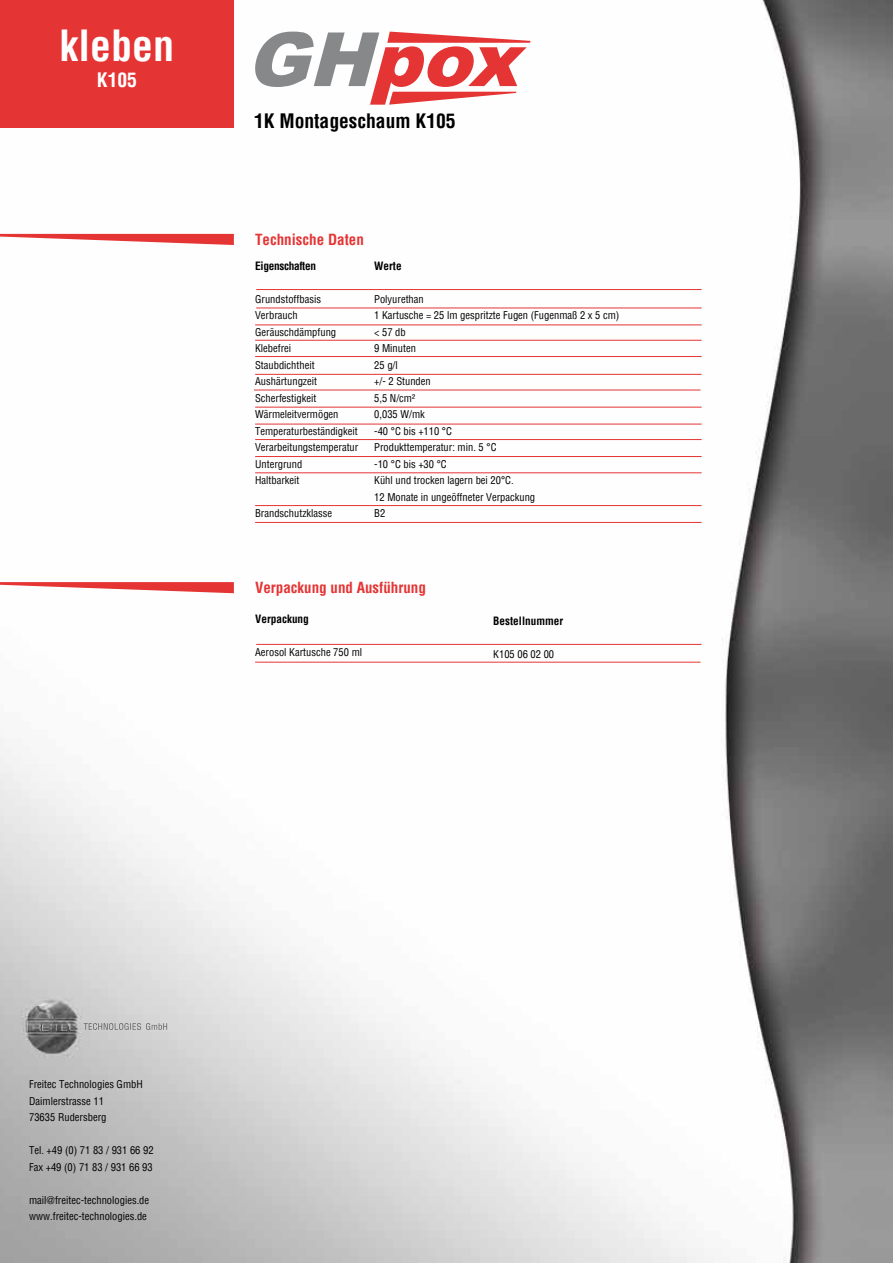
<style>
.page{position:relative;width:893px;height:1263px;background:#fff}
.page>*{position:absolute;margin:0;border:0;box-sizing:border-box;transform-origin:0 0}
.t1{font:700 condensed 42px "Helvetica";color:#fff}
.t2{font:700 condensed 19.5px "Helvetica";color:#000}
.t3{font:700 condensed 19.5px "Helvetica";color:#fff}
.t4{font:700 condensed 15px "Helvetica";color:#e53434}
.t5{font:700 condensed 11.25px "Helvetica";color:#000}
.t6{font:700 condensed 11.25px "Helvetica";letter-spacing:-.025em;color:#000}
.t7{font:condensed 10.5px/16.5px "Helvetica";color:#000}
</style>
<div class="page">
<img style="left:0;top:0;width:893px;height:1263px">
<img style="left:93px;top:1023px;width:57px;height:7px">
<div style="left:0;top:0;width:234px;height:128px;background:#e53434"></div>
<svg style="left:255px;top:32px;width:275px;height:73px"></svg>
<svg style="left:0;top:234px;width:234px;height:11px"></svg>
<hr style="left:256px;top:289px;width:446px;height:1px;background:#e53434">
<hr style="left:255px;top:324px;width:447px;height:1px;background:#e53434">
<hr style="left:255px;top:340px;width:447px;height:1px;background:#e53434">
<hr style="left:255px;top:407px;width:447px;height:1px;background:#e53434">
<hr style="left:255px;top:505px;width:447px;height:1px;background:#e53434">
<hr style="left:255px;top:522px;width:447px;height:1px;background:#e53434">
<hr style="left:256px;top:644px;width:446px;height:1px;background:#e53434">
<hr style="left:256px;top:308px;width:446px;height:1px;background:#e53434">
<hr style="left:255px;top:374px;width:447px;height:1px;background:#e53434">
<hr style="left:255px;top:424px;width:447px;height:1px;background:#e53434">
<hr style="left:255px;top:472px;width:447px;height:1px;background:#e53434">
<hr style="left:255px;top:439px;width:447px;height:1px;background:#e53434">
<svg style="left:0;top:582px;width:234px;height:11px"></svg>
<hr style="left:255px;top:662px;width:446px;height:1px;background:#e53434">
<hr style="left:255px;top:356px;width:447px;height:1px;background:#e53434">
<hr style="left:254px;top:390px;width:447px;height:1px;background:#e53434">
<hr style="left:255px;top:456px;width:447px;height:1px;background:#e53434">
<h1 class="t1" style="left:60px;top:18px;width:116px">kleben</h1>
<h2 class="t3" style="left:97px;top:67px;width:42px">K105</h2>
<h2 class="t2" style="left:254px;top:108px;width:203px">1K Montageschaum K105</h2>
<h3 class="t4" style="left:255px;top:230px;width:110px">Technische Daten</h3>
<p class="t6" style="left:255px;top:258px;width:62px">Eigenschaften</p>
<p class="t7" style="left:255px;top:291px;width:105px">Grundstoffbasis<br>Verbrauch<br>Geräuschdämpfung<br>Klebefrei<br>Staubdichtheit<br>Aushärtungzeit<br>Scherfestigkeit<br>Wärmeleitvermögen<br>Temperaturbeständigkeit<br>Verarbeitungstemperatur<br>Untergrund<br>Haltbarkeit</p>
<p class="t7" style="left:255px;top:505px;width:78px">Brandschutzklasse</p>
<p class="t5" style="left:374px;top:258px;width:29px">Werte</p>
<p class="t7" style="left:374px;top:291px;width:247px">Polyurethan<br>1 Kartusche = 25 lm gespritzte Fugen (Fugenmaß 2 x 5 cm) &lt; 57 db<br>9 Minuten<br>25 g/l<br>+/- 2 Stunden<br>5,5 N/cm²<br>0,035 W/mk<br>-40 °C bis +110 °C<br>Produkttemperatur: min. 5 °C<br>-10 °C bis +30 °C<br>Kühl und trocken lagern bei 20°C.<br>12 Monate in ungeöffneter Verpackung<br>B2</p>
<h3 class="t4" style="left:255px;top:577px;width:172px">Verpackung und Ausführung</h3>
<p class="t5" style="left:255px;top:611px;width:55px">Verpackung</p>
<p class="t7" style="left:255px;top:643px;width:109px">Aerosol Kartusche 750 ml</p>
<p class="t5" style="left:493px;top:613px;width:72px">Bestellnummer</p>
<p class="t7" style="left:493px;top:645px;width:62px">K105 06 02 00</p>
<p class="t7" style="left:29px;top:1076px;width:115px">Freitec Technologies GmbH<br>Daimlerstrasse 11<br>73635 Rudersberg</p>
<p class="t7" style="left:29px;top:1142px;width:126px">Tel. +49 (0) 71 83 / 931 66 92<br>Fax +49 (0) 71 83 / 931 66 93</p>
<p class="t7" style="left:29px;top:1192px;width:122px">mail@freitec-technologies.de www.freitec-technologies.de</p>
</div>
